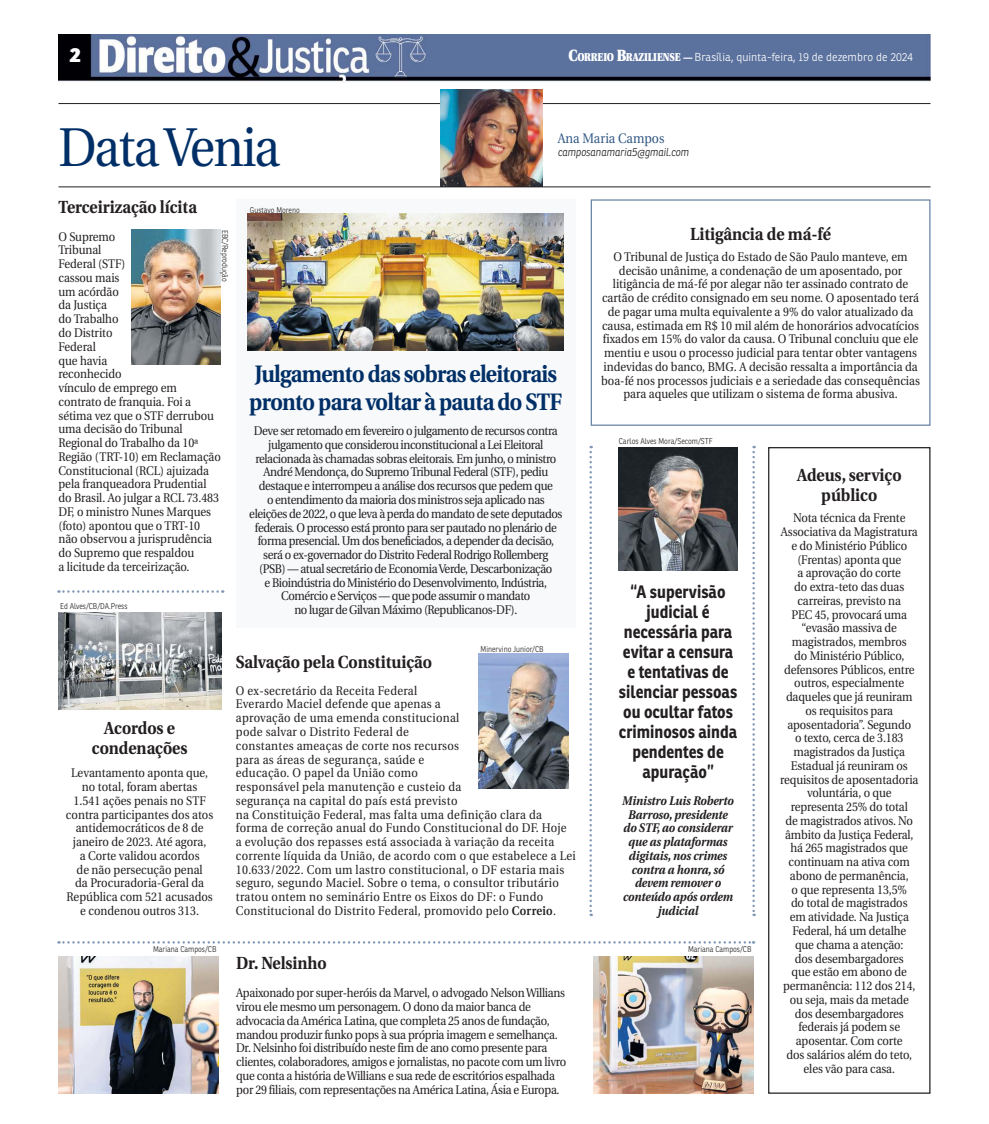
<style>
.page{position:relative;width:989px;height:1124px;background:#fff}
.page>*{position:absolute;margin:0;border:0;box-sizing:border-box;transform-origin:0 0}
.t1{font:54.5px "Utopia";letter-spacing:-.035em;color:#002f67;scale:.9 1}
.t2{font:700 23.75px/27.5px "Utopia";letter-spacing:-.03em;color:#002f67;scale:.9 1}
.t3{font:800 20px "Ronnia";color:#fff}
.t4{font:700 17.5px/20px "Ronnia";color:#231f20;text-align:center;scale:.9 1}
.t5{font:700 17.5px/20px "Utopia";color:#231f20;text-align:center;scale:.9 1}
.t6{font:13.75px "Utopia";color:#335985;scale:.9 1}
.t7{font:12.5px/13.8px "Utopia";letter-spacing:-.01em;color:#231f20;text-align:center;scale:.9 1}
.t8{font:12.5px/13.8px "Utopia";letter-spacing:-.035em;color:#231f20;text-align:center;scale:.9 1}
.t9{font:12.5px/13.8px "Utopia";letter-spacing:.025em;color:#231f20;scale:.9 1}
.t10{font:italic 700 12.5px/13.8px "Utopia";letter-spacing:-.005em;color:#231f20;text-align:center;scale:.9 1}
.t11{font:300 11.25px "Ronnia";letter-spacing:.005em;color:#fff}
.t12{font:italic 300 11.25px "Ronnia";letter-spacing:-.01em;color:#231f20;scale:.9 1}
.t13{font:300 8.12px "Ronnia";color:#231f20;scale:.9 1}
.s1{font-family:"Utopia";font-weight:900;font-size:16.25px}
.s2{font-family:"Utopia";font-weight:900;font-size:11.38px}
.s3{font-weight:700;font-size:10px}
.s4{font-weight:600}
</style>
<div class="page">
<img style="left:58px;top:34px;width:872px;height:48px">
<div style="left:236px;top:199px;width:339px;height:428px;background:#f7f9fa"></div>
<hr style="left:58px;top:103px;width:872px;height:1px;background:#231f20">
<img style="left:440px;top:89px;width:102px;height:97px">
<hr style="left:58px;top:186px;width:872px;height:1px;background:#231f20">
<img style="left:248px;top:213px;width:315px;height:138px">
<img style="left:58px;top:612px;width:163px;height:97px">
<img style="left:593px;top:956px;width:160px;height:137px">
<img style="left:58px;top:956px;width:160px;height:137px">
<img style="left:478px;top:653px;width:90px;height:135px">
<img style="left:619px;top:447px;width:118px;height:124px">
<img style="left:131px;top:230px;width:90px;height:134px">
<svg style="left:58px;top:941px;width:696px;height:2px"></svg>
<svg style="left:58px;top:590px;width:165px;height:2px"></svg>
<div style="left:590px;top:199px;width:340px;height:227px;border:1px solid #6683a4"></div>
<div style="left:768px;top:447px;width:162px;height:646px;border:1px solid #231f20"></div>
<svg style="left:589px;top:446px;width:3px;height:470px"></svg>
<svg style="left:752px;top:446px;width:3px;height:470px"></svg>
<h3 class="t3" style="left:70px;top:48px;width:13px">2</h3>
<p class="t11" style="left:568px;top:52px;width:346px"><span class="s1">C</span><span class="s2">ORREIO</span> <span class="s1">B</span><span class="s2">RAZILIENSE</span> <span class="s3">—</span> Brasília, quinta-feira, 19 de dezembro de 2024</p>
<h1 class="t1" style="left:58px;top:117px;width:248px">Data Venia</h1>
<p class="t6" style="left:557px;top:131px;width:120px">Ana Maria Campos</p>
<p class="t12" style="left:557px;top:148px;width:147px">camposanamaria5@gmail.com</p>
<h3 class="t5" style="left:58px;top:198px;width:155px">Terceirização lícita</h3>
<p class="t7" style="left:58px;top:230px;width:182px;text-align:left">O Supremo<br>Tribunal<br>Federal (STF)<br>cassou mais<br>um acórdão<br>da Justiça<br>do Trabalho<br>do Distrito<br>Federal<br>que havia<br>reconhecido<br>vínculo de emprego em contrato de franquia. Foi a sétima vez que o STF derrubou uma decisão do Tribunal<br>Regional do Trabalho da 10ª<br>Região (TRT-10) em Reclamação<br>Constitucional (RCL) ajuizada pela franqueadora Prudential do Brasil. Ao julgar a RCL 73.483<br>DF, o ministro Nunes Marques (foto) apontou que o TRT-10 não observou a jurisprudência do Supremo que respaldou<br>a licitude da terceirização.</p>
<p class="t13" style="left:250px;top:207px;width:57px">Gustavo Moreno</p>
<h3 class="t5" style="left:690px;top:225px;width:158px">Litigância de má-fé</h3>
<p class="t7" style="left:601px;top:250px;width:356px">O Tribunal de Justiça do Estado de São Paulo manteve, em decisão unânime, a condenação de um aposentado, por litigância de má-fé por alegar não ter assinado contrato de cartão de crédito consignado em seu nome. O aposentado terá de pagar uma multa equivalente a 9% do valor atualizado da causa, estimada em R$ 10 mil além de honorários advocatícios fixados em 15% do valor da causa. O Tribunal concluiu que ele mentiu e usou o processo judicial para tentar obter vantagens indevidas do banco, BMG. A decisão ressalta a importância da boa-fé nos processos judiciais e a seriedade das consequências para aqueles que utilizam o sistema de forma abusiva.</p>
<p class="t13" style="left:228px;top:230px;width:59px;rotate:90deg">EBC/Reprodução</p>
<h2 class="t2" style="left:249px;top:362px;width:349px">Julgamento das sobras eleitorais pronto para voltar à pauta do STF</h2>
<p class="t8" style="left:249px;top:424px;width:349px">Deve ser retomado em fevereiro o julgamento de recursos contra julgamento que considerou inconstitucional a Lei Eleitoral relacionada às chamadas sobras eleitorais. Em junho, o ministro André Mendonça, do Supremo Tribunal Federal (STF), pediu destaque e interrompeu a análise dos recursos que pedem que<br>o entendimento da maioria dos ministros seja aplicado nas eleições de 2022, o que leva à perda do mandato de sete deputados federais. O processo está pronto para ser pautado no plenário de forma presencial. Um dos beneficiados, a depender da decisão, será o ex-governador do Distrito Federal Rodrigo Rollemberg (PSB) — atual secretário de Economia Verde, Descarbonização<br>e Bioindústria do Ministério do Desenvolvimento, Indústria, Comércio e Serviços — que pode assumir o mandato<br>no lugar de Gilvan Máximo (Republicanos-DF).</p>
<p class="t13" style="left:619px;top:438px;width:106px">Carlos Alves Mora/Secom/STF</p>
<h3 class="t5" style="left:797px;top:467px;width:118px">Adeus, serviço público</h3>
<p class="t7" style="left:780px;top:511px;width:155px">Nota técnica da Frente<br>Associativa da Magistratura e do Ministério Público (Frentas) aponta que<br>a aprovação do corte<br>do extra-teto das duas carreiras, previsto na<br>PEC 45, provocará uma “evasão massiva de magistrados, membros<br>do Ministério Público, defensores Públicos, entre outros, especialmente daqueles que já reuniram os requisitos para aposentadoria”. Segundo<br>o texto, cerca de 3.183 magistrados da Justiça<br>Estadual já reuniram os requisitos de aposentadoria voluntária, o que representa 25% do total<br>de magistrados ativos. No âmbito da Justiça Federal, há 265 magistrados que continuam na ativa com abono de permanência,<br>o que representa 13,5%<br>do total de magistrados<br>em atividade. Na Justiça<br>Federal, há um detalhe<br>que chama a atenção:<br>dos desembargadores<br>que estão em abono de permanência: 112 dos 214, ou seja, mais da metade dos desembargadores federais já podem se aposentar. Com corte<br>dos salários além do teto, eles vão para casa.</p>
<h3 class="t4" style="left:619px;top:583px;width:133px">“A supervisão judicial é necessária para evitar a censura e tentativas de silenciar pessoas ou ocultar fatos criminosos ainda pendentes de apuração”</h3>
<p class="t10" style="left:622px;top:794px;width:125px">Ministro Luis Roberto<br>Barroso, presidente do STF, ao considerar que as plataformas digitais, nos crimes contra a honra, só devem remover o conteúdo após ordem judicial</p>
<p class="t13" style="left:60px;top:602px;width:76px">Ed Alves/CB/DA.Press</p>
<p class="t13" style="left:480px;top:645px;width:72px">Minervino Junior/CB</p>
<h3 class="t5" style="left:236px;top:653px;width:219px">Salvação pela Constituição</h3>
<p class="t9" style="left:236px;top:683px;width:379px">O ex-secretário da Receita Federal<br>Everardo Maciel defende que apenas a<br>aprovação de uma emenda constitucional<br>pode salvar o Distrito Federal de<br>constantes ameaças de corte nos recursos<br>para as áreas de segurança, saúde e<br>educação. O papel da União como<br>responsável pela manutenção e custeio da<br>segurança na capital do país está previsto<br>na Constituição Federal, mas falta uma definição clara da forma de correção anual do Fundo Constitucional do DF. Hoje a evolução dos repasses está associada à variação da receita corrente líquida da União, de acordo com o que estabelece a Lei 10.633/2022. Com um lastro constitucional, o DF estaria mais seguro, segundo Maciel. Sobre o tema, o consultor tributário tratou ontem no seminário Entre os Eixos do DF: o Fundo Constitucional do Distrito Federal, promovido pelo <span class="s4">Correio</span>.</p>
<h3 class="t5" style="left:92px;top:719px;width:108px">Acordos e condenações</h3>
<p class="t7" style="left:66px;top:766px;width:165px">Levantamento aponta que, no total, foram abertas<br>1.541 ações penais no STF contra participantes dos atos antidemocráticos de 8 de janeiro de 2023. Até agora,<br>a Corte validou acordos<br>de não persecução penal<br>da Procuradoria-Geral da<br>República com 521 acusados e condenou outros 313.</p>
<p class="t13" style="left:153px;top:945px;width:72px">Mariana Campos/CB</p>
<p class="t13" style="left:688px;top:945px;width:72px">Mariana Campos/CB</p>
<h3 class="t5" style="left:236px;top:954px;width:102px">Dr. Nelsinho</h3>
<p class="t7" style="left:236px;top:986px;width:368px;text-align:left">Apaixonado por super-heróis da Marvel, o advogado Nelson Willians virou ele mesmo um personagem. O dono da maior banca de advocacia da América Latina, que completa 25 anos de fundação, mandou produzir funko pops à sua própria imagem e semelhança.<br>Dr. Nelsinho foi distribuído neste fim de ano como presente para clientes, colaboradores, amigos e jornalistas, no pacote com um livro que conta a história de Willians e sua rede de escritórios espalhada por 29 filiais, com representações na América Latina, Ásia e Europa.</p>
</div>
